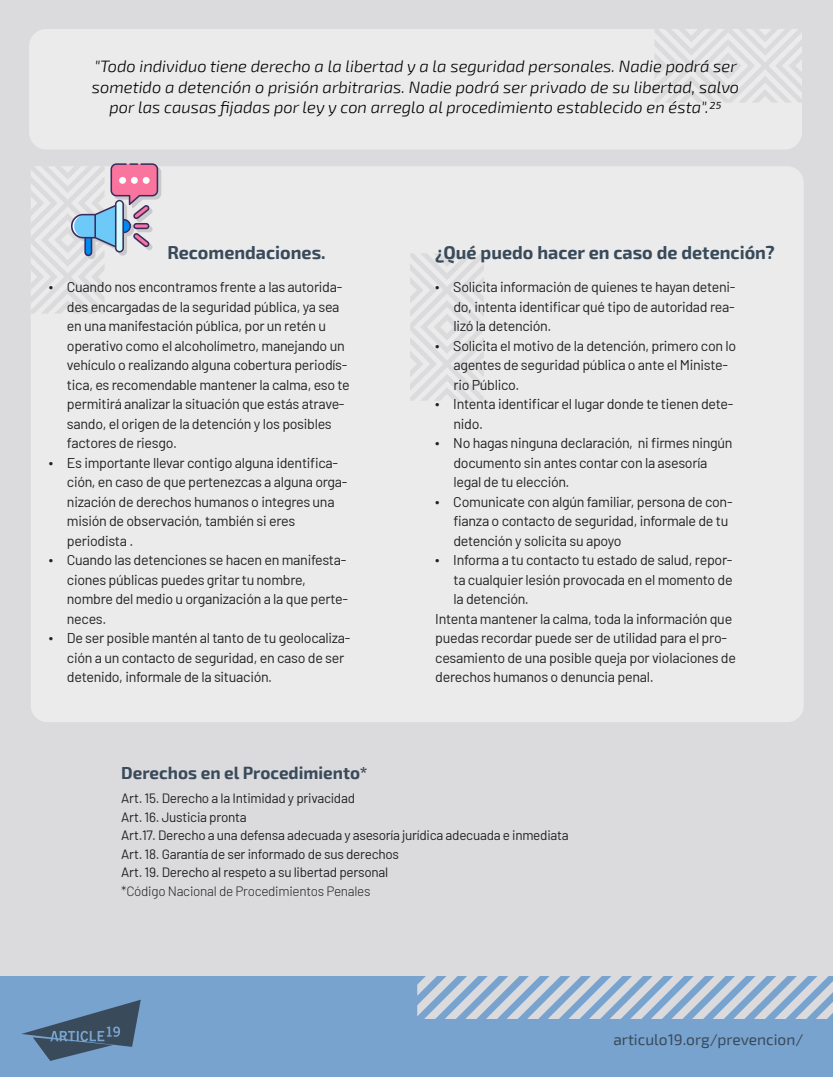
<style>
.page{position:relative;width:833px;height:1077px;background:#fff}
.page>*{position:absolute;margin:0;border:0;box-sizing:border-box;transform-origin:0 0}
.t1{font:700 18px "Exo 2";color:#394a5a}
.t2{font:700 17.1px "Exo 2";color:#394a5a}
.t3{font:italic 300 16.5px/20.2px "Exo 2";color:#000;text-align:center}
.t4{font:15.52px "Exo 2";color:#394a5a}
.t5{font:14.25px "Barlow";letter-spacing:-.02em;color:#231f20}
.t6{font:13.5px/18.5px "Barlow";letter-spacing:-.02em;color:#231f20}
.t7{font:300 13.5px "Barlow";letter-spacing:-.02em;color:#231f20}
</style>
<div class="page">
<div style="left:0;top:0;width:832px;height:1076px;background:#dbdbdd"></div>
<div style="left:31px;top:166px;width:772px;height:556px;background:#ebebeb"></div>
<div style="left:29px;top:29px;width:772px;height:120px;background:#ebebeb"></div>
<svg style="left:654px;top:29px;width:147px;height:74px"></svg>
<svg style="left:410px;top:253px;width:73px;height:148px"></svg>
<div style="left:0;top:976px;width:832px;height:101px;background:#78a3cf"></div>
<svg style="left:21px;top:999px;width:120px;height:62px"></svg>
<svg style="left:417px;top:976px;width:415px;height:43px"></svg>
<svg style="left:31px;top:163px;width:130px;height:151px"></svg>
<p class="t3" style="left:92px;top:56px;width:648px">"Todo individuo tiene derecho a la libertad y a la seguridad personales. Nadie podrá ser sometido a detención o prisión arbitrarias. Nadie podrá ser privado de su libertad, salvo por las causas fijadas por ley y con arreglo al procedimiento establecido en ésta".25</p>
<p class="t1" style="left:167px;top:239px;width:160px">Recomendaciones.</p>
<p class="t1" style="left:435px;top:239px;width:341px">¿Qué puedo hacer en caso de detención?</p>
<p class="t5" style="left:49px;top:277px;width:295px">∙ Cuando nos encontramos frente a las autorida-</p>
<p class="t5" style="left:67px;top:296px;width:274px">des encargadas de la seguridad pública, ya sea</p>
<p class="t5" style="left:67px;top:316px;width:260px">en una manifestación pública, por un retén u</p>
<p class="t5" style="left:67px;top:335px;width:279px">operativo como el alcoholímetro, manejando un</p>
<p class="t5" style="left:67px;top:355px;width:282px">vehículo o realizando alguna cobertura periodís-</p>
<p class="t5" style="left:67px;top:374px;width:284px">tica, es recomendable mantener la calma, eso te</p>
<p class="t5" style="left:67px;top:394px;width:279px">permitirá analizar la situación que estás atrave-</p>
<p class="t5" style="left:67px;top:413px;width:266px">sando, el origen de la detención y los posibles</p>
<p class="t5" style="left:67px;top:432px;width:111px">factores de riesgo.</p>
<p class="t5" style="left:49px;top:452px;width:291px">∙ Es importante llevar contigo alguna identifica-</p>
<p class="t5" style="left:67px;top:471px;width:282px">ción, en caso de que pertenezcas a alguna orga-</p>
<p class="t5" style="left:67px;top:491px;width:269px">nización de derechos humanos o integres una</p>
<p class="t5" style="left:67px;top:510px;width:230px">misión de observación, también si eres</p>
<p class="t5" style="left:67px;top:530px;width:68px">periodista .</p>
<p class="t5" style="left:49px;top:549px;width:299px">∙ Cuando las detenciones se hacen en manifesta-</p>
<p class="t5" style="left:67px;top:569px;width:240px">ciones públicas puedes gritar tu nombre,</p>
<p class="t5" style="left:67px;top:588px;width:282px">nombre del medio u organización a la que perte-</p>
<p class="t5" style="left:67px;top:608px;width:41px">neces.</p>
<p class="t5" style="left:49px;top:627px;width:303px">∙ De ser posible mantén al tanto de tu geolocaliza-</p>
<p class="t5" style="left:67px;top:647px;width:279px">ción a un contacto de seguridad, en caso de ser</p>
<p class="t5" style="left:67px;top:666px;width:206px">detenido, informale de la situación.</p>
<p class="t5" style="left:435px;top:277px;width:301px">∙ Solicita información de quienes te hayan deteni-</p>
<p class="t5" style="left:453px;top:296px;width:282px">do, intenta identificar qué tipo de autoridad rea-</p>
<p class="t5" style="left:453px;top:316px;width:99px">lizó la detención.</p>
<p class="t5" style="left:435px;top:335px;width:302px">∙ Solicita el motivo de la detención, primero con lo</p>
<p class="t5" style="left:453px;top:355px;width:276px">agentes de seguridad pública o ante el Ministe-</p>
<p class="t5" style="left:453px;top:374px;width:68px">rio Público.</p>
<p class="t5" style="left:435px;top:394px;width:299px">∙ Intenta identificar el lugar donde te tienen dete-</p>
<p class="t5" style="left:453px;top:413px;width:31px">nido.</p>
<p class="t5" style="left:435px;top:432px;width:299px">∙ No hagas ninguna declaración, ni firmes ningún</p>
<p class="t5" style="left:453px;top:452px;width:255px">documento sin antes contar con la asesoría</p>
<p class="t5" style="left:453px;top:471px;width:117px">legal de tu elección.</p>
<p class="t5" style="left:435px;top:491px;width:299px">∙ Comunicate con algún familiar, persona de con-</p>
<p class="t5" style="left:453px;top:510px;width:276px">fianza o contacto de seguridad, informale de tu</p>
<p class="t5" style="left:453px;top:530px;width:169px">detención y solicita su apoyo</p>
<p class="t5" style="left:435px;top:549px;width:298px">∙ Informa a tu contacto tu estado de salud, repor-</p>
<p class="t5" style="left:453px;top:569px;width:280px">ta cualquier lesión provocada en el momento de</p>
<p class="t5" style="left:453px;top:588px;width:77px">la detención.</p>
<p class="t5" style="left:435px;top:608px;width:298px">Intenta mantener la calma, toda la información que</p>
<p class="t5" style="left:435px;top:627px;width:293px">puedas recordar puede ser de utilidad para el pro-</p>
<p class="t5" style="left:435px;top:647px;width:302px">cesamiento de una posible queja por violaciones de</p>
<p class="t5" style="left:435px;top:666px;width:220px">derechos humanos o denuncia penal.</p>
<p class="t2" style="left:121px;top:760px;width:248px">Derechos en el Procedimiento*</p>
<p class="t6" style="left:121px;top:788px;width:448px">Art. 15. Derecho a la Intimidad y privacidad<br>Art. 16. Justicia pronta<br>Art.17. Derecho a una defensa adecuada y asesoría jurídica adecuada e inmediata Art. 18. Garantía de ser informado de sus derechos<br>Art. 19. Derecho al respeto a su libertad personal</p>
<p class="t7" style="left:121px;top:881px;width:250px">*Código Nacional de Procedimientos Penales</p>
<p class="t4" style="left:613px;top:1028px;width:191px">articulo19.org/prevencion/</p>
</div>
